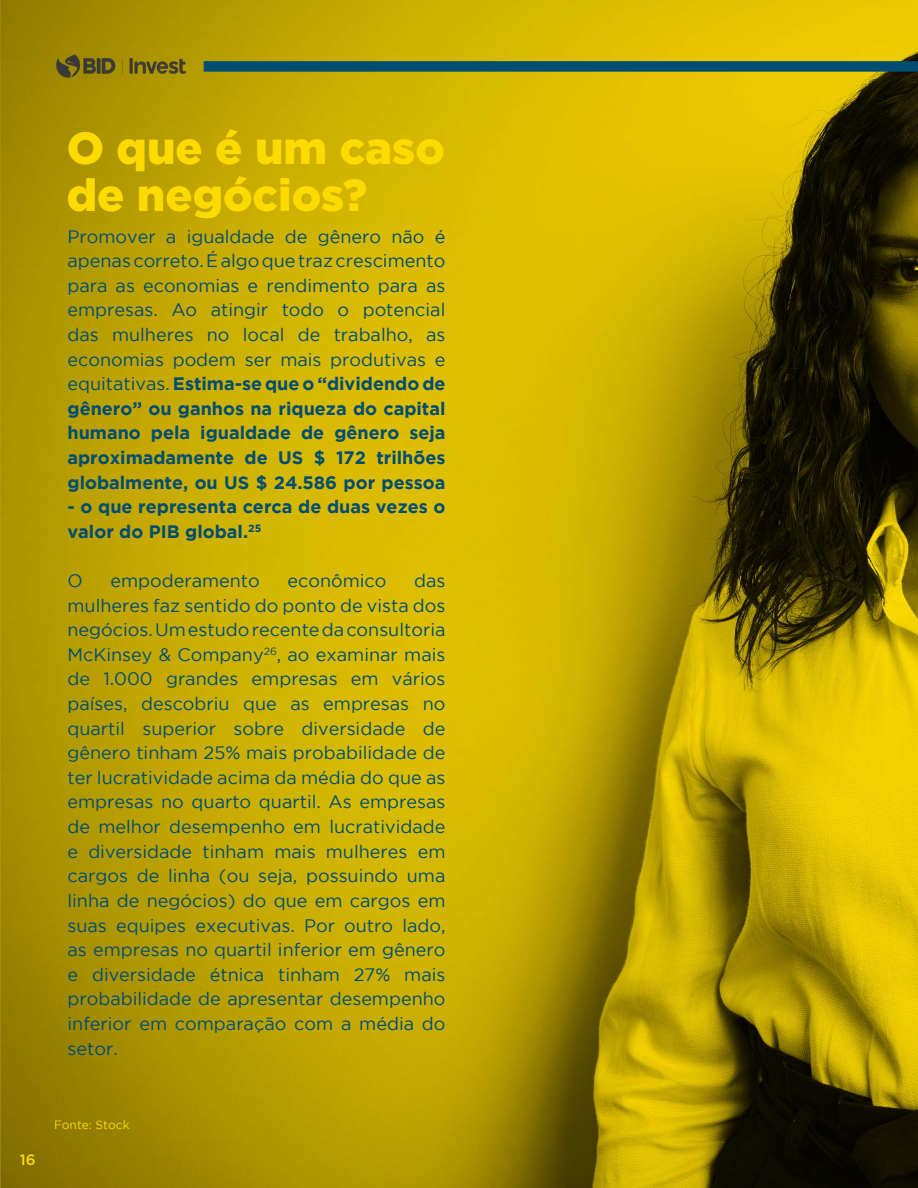
<style>
.page{position:relative;width:918px;height:1188px;background:#fff}
.page>*{position:absolute;margin:0;border:0;box-sizing:border-box;transform-origin:0 0}
.t1{font:900 45px/47.4px "Gotham";color:#fdda00}
.t2{font:18px/24.6px "Gotham";color:#004d72;text-align:justify}
.t3{font:700 18px/24.6px "Gotham";color:#004d72}
.t4{font:500 15px "Gotham";color:#fdda00}
.t5{font:12px "Gotham";color:#fdda00}
.s1{font-weight:700}
</style>
<div class="page">
<img style="left:0;top:0;width:918px;height:1188px">
<img style="left:54px;top:54px;width:133px;height:24px">
<div style="left:204px;top:61px;width:714px;height:11px;background:#004d72"></div>
<h1 class="t1" style="left:67px;top:124px;width:380px">O que é um caso de negócios?</h1>
<p class="t2" style="left:67px;top:224px;width:380px">Promover a igualdade de gênero não é apenas correto. É algo que traz crescimento para as economias e rendimento para as empresas. Ao atingir todo o potencial das mulheres no local de trabalho, as economias podem ser mais produtivas e equitativas. <span class="s1">Estima-se que o “dividendo de gênero” ou ganhos na riqueza do capital humano pela igualdade de gênero seja aproximadamente de US $ 172 trilhões globalmente, ou US $ 24.586 por pessoa</span></p>
<p class="t3" style="left:68px;top:494px;width:380px">- o que representa cerca de duas vezes o valor do PIB global.<sup>25</sup></p>
<p class="t2" style="left:68px;top:568px;width:17px">O</p>
<p class="t2" style="left:110px;top:568px;width:151px">empoderamento</p>
<p class="t2" style="left:287px;top:568px;width:101px">econômico</p>
<p class="t2" style="left:67px;top:568px;width:380px;text-indent:347px">das mulheres faz sentido do ponto de vista dos negócios. Um estudo recente da consultoria McKinsey &amp; Company<sup>26</sup>, ao examinar mais de 1.000 grandes empresas em vários países, descobriu que as empresas no quartil superior sobre diversidade de gênero tinham 25% mais probabilidade de ter lucratividade acima da média do que as empresas no quarto quartil. As empresas de melhor desempenho em lucratividade e diversidade tinham mais mulheres em cargos de linha (ou seja, possuindo uma linha de negócios) do que em cargos em suas equipes executivas. Por outro lado, as empresas no quartil inferior em gênero e diversidade étnica tinham 27% mais probabilidade de apresentar desempenho inferior em comparação com a média do setor.</p>
<p class="t4" style="left:20px;top:1150px;width:17px">16</p>
<p class="t5" style="left:54px;top:1118px;width:77px">Fonte: Stock</p>
</div>
